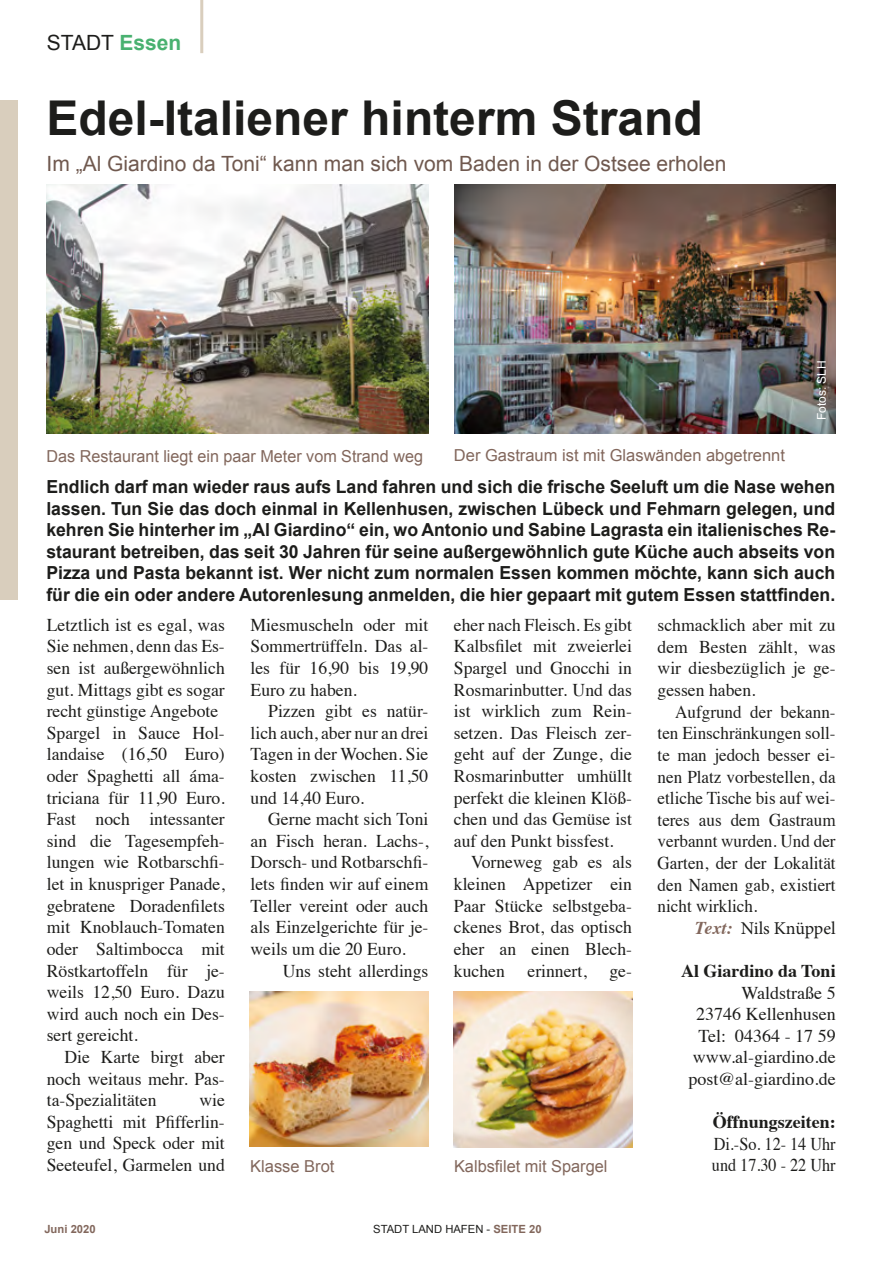
<style>
.page{position:relative;width:893px;height:1263px;background:#fff}
.page>*{position:absolute;margin:0;border:0;box-sizing:border-box;transform-origin:0 0}
.t1{font:700 48px "Arial";color:#1d1d1b}
.t2{font:21px "Arial";color:#70594f}
.t3{font:21px "Arial";color:#1d1d1b}
.t4{font:18px/21.6px "Times";color:#1d1d1b;text-align:justify}
.t5{font:700 18px/21.6px "Arial";color:#1d1d1b;text-align:justify}
.t6{font:18px/21.6px "Times";color:#1d1d1b;text-align:justify;scale:.95 1}
.t7{font:700 18px "Times";color:#1d1d1b}
.t8{font:18px/21.6px "Times";color:#1d1d1b;scale:.9 1}
.t9{font:18px "Minion Pro";letter-spacing:-.005em;color:#1d1d1b}
.t10{font:16.5px "Arial";color:#82675c}
.t11{font:12px "Arial";color:#fff}
.t12{font:11.25px "Arial";color:#1d1d1b}
.t13{font:700 11.25px "Arial";color:#82675c}
.s1{font-weight:700;color:#49b170}
.s2{font-weight:700;color:#82675c}
.s3{font-family:"Times";font-weight:700;font-style:italic;color:#82675c}
</style>
<div class="page">
<hr style="left:200px;top:0;width:3px;height:53px;background:#d9cebd">
<img style="left:47px;top:184px;width:381px;height:249px">
<img style="left:454px;top:184px;width:382px;height:249px">
<img style="left:454px;top:991px;width:178px;height:156px">
<img style="left:250px;top:991px;width:178px;height:156px">
<div style="left:0;top:100px;width:17px;height:500px;background:#d9cebd"></div>
<p class="t3" style="left:47px;top:29px;width:136px">STADT <span class="s1">Essen</span></p>
<h1 class="t1" style="left:47px;top:86px;width:658px">Edel-Italiener hinterm Strand</h1>
<p class="t2" style="left:47px;top:150px;width:682px">Im „Al Giardino da Toni“ kann man sich vom Baden in der Ostsee erholen</p>
<p class="t10" style="left:47px;top:445px;width:378px">Das Restaurant liegt ein paar Meter vom Strand weg</p>
<p class="t10" style="left:454px;top:444px;width:333px">Der Gastraum ist mit Glaswänden abgetrennt</p>
<p class="t11" style="left:814px;top:420px;width:62px;rotate:-90deg">Fotos: SLH</p>
<p class="t5" style="left:46px;top:476px;width:790px">Endlich darf man wieder raus aufs Land fahren und sich die frische Seeluft um die Nase wehen lassen. Tun Sie das doch einmal in Kellenhusen, zwischen Lübeck und Fehmarn gelegen, und kehren Sie hinterher im „Al Giardino“ ein, wo Antonio und Sabine Lagrasta ein italienisches Re&shy;staurant betreiben, das seit 30 Jahren für seine außergewöhnlich gute Küche auch abseits von Pizza und Pasta bekannt ist. Wer nicht zum normalen Essen kommen möchte, kann sich auch für die ein oder andere Autorenlesung anmelden, die hier gepaart mit gutem Essen stattfinden.</p>
<p class="t4" style="left:47px;top:612px;width:180px;text-align:left">Letztlich ist es egal, was<br>Sie nehmen, denn das Es&shy;sen ist außergewöhnlich gut. Mittags gibt es sogar recht günstige Angebote<br>Spargel in Sauce Hol&shy;landaise (16,50 Euro) oder Spaghetti all áma&shy;triciana für 11,90 Euro.<br>Fast noch intessanter sind die Tagesempfeh&shy;lungen wie Rotbarschfi&shy;let in knuspriger Panade, gebratene Doradenfilets mit Knoblauch-Tomaten oder Saltimbocca mit<br>Röstkartoffeln für je&shy;weils 12,50 Euro. Dazu wird auch noch ein Des&shy;sert gereicht.</p>
<p class="t4" style="left:47px;top:1044px;width:180px;text-indent:18px">Die Karte birgt aber noch weitaus mehr. Pas&shy;ta-Spezialitäten</p>
<p class="t4" style="left:47px;top:1088px;width:180px;text-indent:153px">wie Spaghetti mit Pfifferlin&shy;gen und Speck oder mit Seeteufel, Garmelen und</p>
<p class="t13" style="left:44px;top:1221px;width:53px">Juni 2020</p>
<p class="t4" style="left:251px;top:612px;width:179px">Miesmuscheln oder mit Sommertrüffeln. Das al&shy;les für 16,90 bis 19,90<br>Euro zu haben.</p>
<p class="t4" style="left:251px;top:699px;width:179px;text-indent:18px">Pizzen gibt es natür&shy;lich auch, aber nur an drei Tagen in der Wochen. Sie kosten zwischen 11,50 und 14,40 Euro.</p>
<p class="t4" style="left:251px;top:807px;width:179px;text-indent:18px">Gerne macht sich Toni an Fisch heran. Lachs-, Dorsch- und Rotbarschfi&shy;lets finden wir auf einem Teller vereint oder auch als Einzelgerichte für je&shy;weils um die 20 Euro.</p>
<p class="t4" style="left:283px;top:958px;width:147px">Uns steht allerdings</p>
<p class="t4" style="left:454px;top:612px;width:180px">eher nach Fleisch. Es gibt Kalbsfilet mit zweierlei Spargel und Gnocchi in Rosmarinbutter. Und das ist wirklich zum Rein&shy;setzen. Das Fleisch zer&shy;geht auf der Zunge, die Rosmarinbutter umhüllt perfekt die kleinen Klöß&shy;chen und das Gemüse ist auf den Punkt bissfest.</p>
<p class="t4" style="left:454px;top:850px;width:180px;text-indent:17px">Vorneweg gab es als kleinen Appetizer ein Paar Stücke selbstgeba&shy;ckenes Brot, das optisch eher an einen Blech&shy;kuchen</p>
<p class="t4" style="left:528px;top:958px;width:61px">erinnert,</p>
<p class="t4" style="left:609px;top:958px;width:24px">ge-</p>
<p class="t10" style="left:250px;top:1156px;width:86px">Klasse Brot</p>
<p class="t10" style="left:454px;top:1155px;width:155px">Kalbsfilet mit Spargel</p>
<p class="t12" style="left:373px;top:1221px;width:170px">STADT LAND HAFEN - <span class="s2">SEITE 20</span></p>
<p class="t4" style="left:658px;top:613px;width:180px">schmacklich aber mit zu dem Besten zählt, was wir diesbezüglich je ge&shy;gessen haben.</p>
<p class="t6" style="left:658px;top:699px;width:189px;text-indent:18px">Aufgrund der bekann&shy;ten Einschränkungen soll&shy;te man jedoch besser ei&shy;nen Platz vorbestellen, da etliche Tische bis auf wei&shy;teres aus dem Gastraum verbannt wurden. Und der Garten, der der Lokalität den Namen gab, existiert nicht wirklich.</p>
<p class="t9" style="left:695px;top:916px;width:142px"><span class="s3">Text:</span> Nils Knüppel</p>
<p class="t7" style="left:681px;top:953px;width:156px">Al Giardino da Toni</p>
<p class="t4" style="left:689px;top:980px;width:149px;text-align:right">Waldstraße 5<br>23746 Kellenhusen<br>Tel: 04364 - 17 59 www.al-giardino.de post@al-giardino.de</p>
<p class="t7" style="left:713px;top:1105px;width:124px">Öffnungszeiten:</p>
<p class="t8" style="left:712px;top:1131px;width:139px">Di.-So. 12- 14 Uhr und 17.30 - 22 Uhr</p>
</div>
